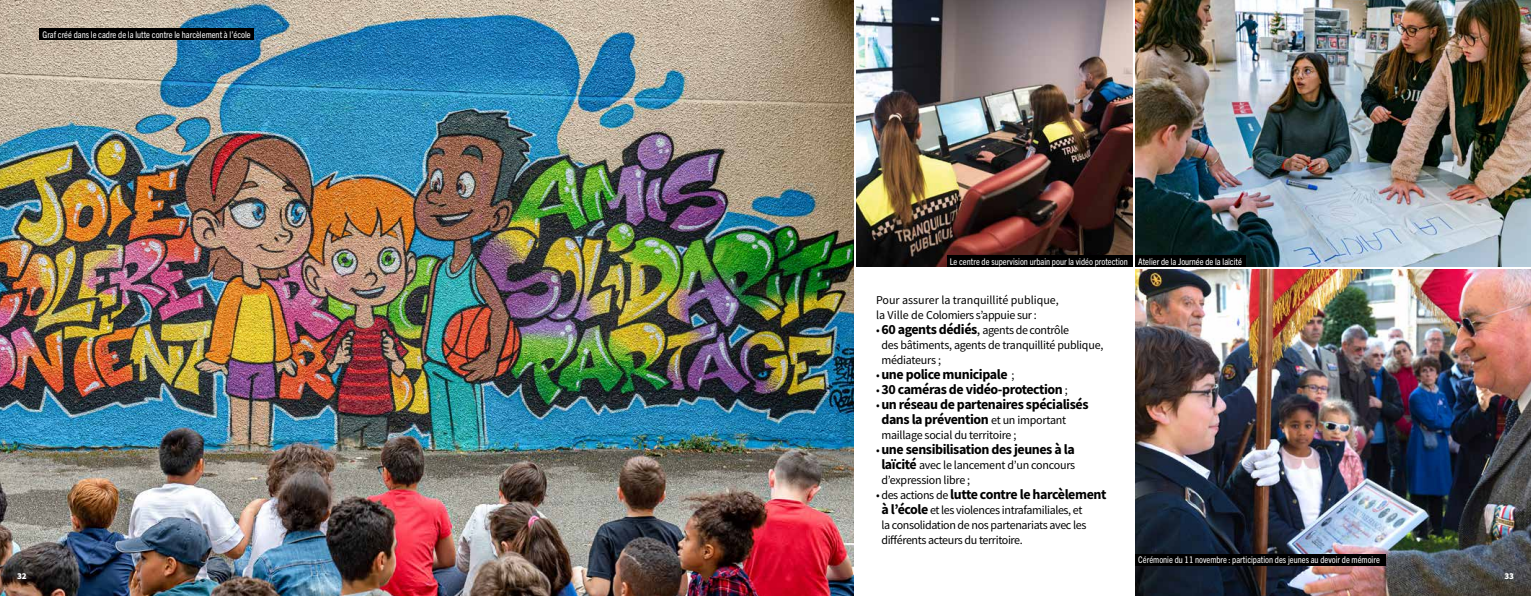
<style>
.page{position:relative;width:1531px;height:596px;background:#fff}
.page>*{position:absolute;margin:0;border:0;box-sizing:border-box;transform-origin:0 0}
.t1{font:700 14px/15px "Source Sans Pro";letter-spacing:-.03em;color:#000}
.t2{font:12px/15px "Source Sans Pro";letter-spacing:-.03em;color:#000}
.t3{font:12px/15px "Source Sans Pro";color:#000}
.t4{font:condensed 9.2px "Trade Gothic Next LT Pro";color:#fff}
.t5{font:900 9px "Source Sans Pro";color:#fff}
.s1{font-weight:700;font-size:14px}
.s2{font-size:14px}
.s3{font-weight:400;font-size:12px}
</style>
<div class="page">
<img style="left:1135px;top:0;width:396px;height:266px">
<img style="left:856px;top:0;width:276px;height:266px">
<div style="left:1135px;top:255px;width:111px;height:11px;background:#000"></div>
<img style="left:1135px;top:269px;width:396px;height:326px">
<div style="left:1135px;top:553px;width:250px;height:12px;background:#000"></div>
<div style="left:947px;top:255px;width:185px;height:11px;background:#000"></div>
<img style="left:0;top:0;width:853px;height:595px">
<div style="left:40px;top:28px;width:214px;height:12px;background:#000"></div>
<p class="t4" style="left:43px;top:28px;width:210px">Graf créé dans le cadre de la lutte contre le harcèlement à l’école</p>
<p class="t5" style="left:17px;top:569px;width:11px">32</p>
<p class="t4" style="left:950px;top:255px;width:180px">Le centre de supervision urbain pour la vidéo protection</p>
<p class="t4" style="left:1138px;top:255px;width:105px">Atelier de la Journée de la laïcité</p>
<p class="t3" style="left:876px;top:292px;width:184px">Pour assurer la tranquillité publique, la Ville de Colomiers s’appuie sur :</p>
<p class="t2" style="left:881px;top:322px;width:223px;text-indent:-5px">• <span class="s1">60 agents dédiés</span><span class="s2">,</span> agents de contrôle<br>des bâtiments, agents de tranquillité publique, médiateurs ;</p>
<p class="t1" style="left:876px;top:366px;width:140px"><span class="s3">•</span> une police municipale <span class="s3">;</span></p>
<p class="t1" style="left:876px;top:381px;width:193px"><span class="s3">•</span> 30 caméras de vidéo-protection <span class="s3">;</span></p>
<p class="t1" style="left:881px;top:396px;width:209px;text-indent:-5px"><span class="s3">•</span> un réseau de partenaires spécialisés dans la prévention <span class="s3">et un important</span></p>
<p class="t2" style="left:881px;top:427px;width:137px">maillage social du territoire ;</p>
<p class="t1" style="left:876px;top:441px;width:200px"><span class="s3">•</span> une sensibilisation des jeunes à la</p>
<p class="t2" style="left:881px;top:457px;width:195px"><span class="s1">laïcité</span> avec le lancement d’un concours d’expression libre ;</p>
<p class="t1" style="left:876px;top:486px;width:232px"><span class="s3">• des actions de</span> lutte contre le harcèlement</p>
<p class="t2" style="left:881px;top:502px;width:207px"><span class="s1">à l’école</span> et les violences intrafamiliales, et la consolidation de nos partenariats avec les différents acteurs du territoire.</p>
<p class="t4" style="left:1138px;top:553px;width:243px">Cérémonie du 11 novembre : participation des jeunes au devoir de mémoire</p>
<p class="t5" style="left:1504px;top:569px;width:11px">33</p>
</div>
